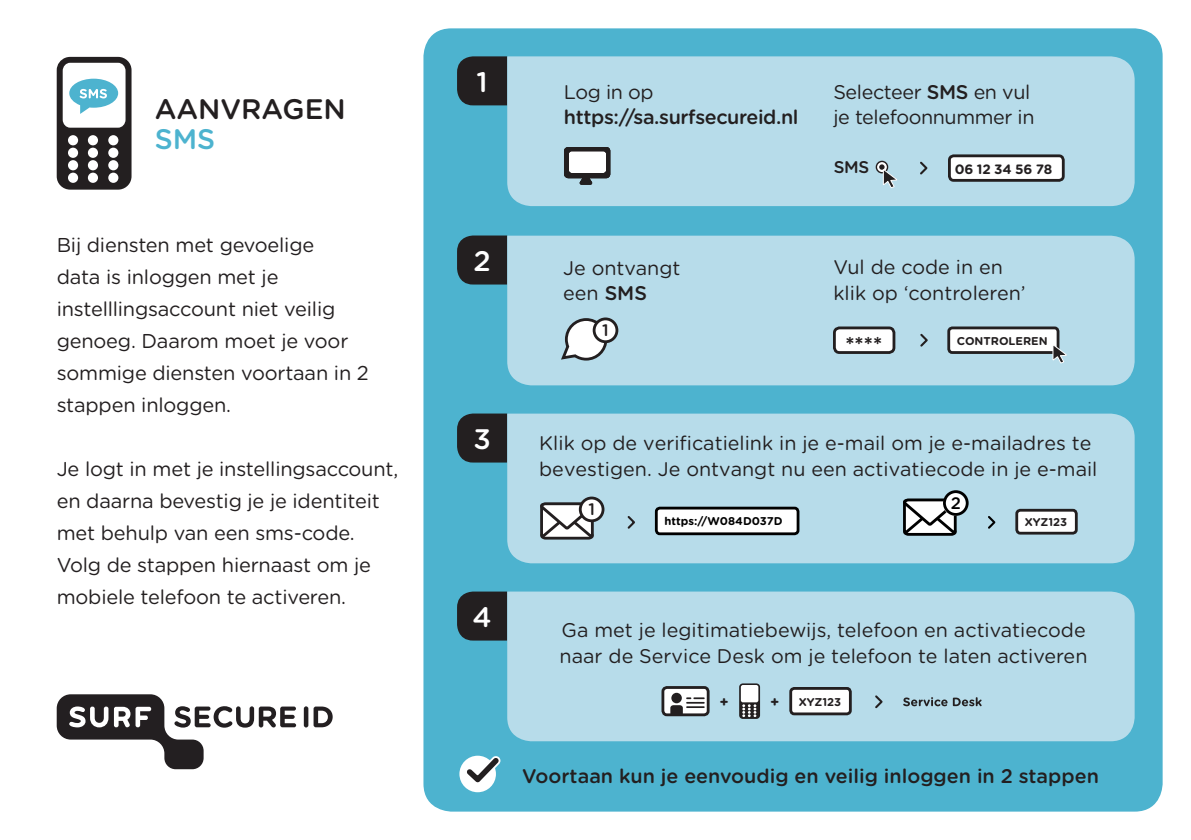
<style>
.page{position:relative;width:1191px;height:840px;background:#fff}
.page>*{position:absolute;margin:0;border:0;box-sizing:border-box;transform-origin:0 0}
._06-PlatteTekst{font:500 28.2px/29.8px "Gotham Rounded";color:#231f20}
.Paragraph_Style_1{font:500 28.2px "Gotham Rounded";color:#fff}
.t1{font:700 21.4px "Gotham Rounded";color:#231f20}
._06-PlatteTekst-2{font:20px/32px "Gotham Rounded";letter-spacing:-.01em;color:#231f20}
.PLAT{font:20px/32px "Gotham Rounded";letter-spacing:-.01em;color:#231f20}
.tekst{font:19.8px/25.4px "Gotham Rounded";color:#231f20}
.Paragraph_Style_1-2{font:500 19.8px "Gotham Rounded";color:#231f20}
.tekst-2{font:19.8px/25.4px "Gotham Rounded";letter-spacing:-.02em;color:#231f20}
.tekst-3{font:500 19.8px "Gotham Rounded";letter-spacing:-.02em;color:#231f20}
.Paragraph_Style_1-3{font:500 16.8px "Gotham Rounded";color:#231f20}
.Paragraph_Style_1-4{font:500 16.6px "Gotham Rounded";color:#231f20}
.t2{font:500 16.6px "Gotham Rounded";color:#000}
.Paragraph_Style_1-5{font:700 14.6px "Gotham Rounded";color:#231f20}
.t3{font:700 13.6px "Gotham Rounded";letter-spacing:-.02em;color:#231f20}
.t4{font:700 11.2px "Gotham Rounded";color:#231f20}
.t5{font:700 11.2px "Gotham Rounded";color:#000}
.s1{color:#4db3cf}
.s2{font-weight:500}
</style>
<div class="page">
<div style="left:423px;top:28px;width:739px;height:783px;background:#4db3cf;border-radius:28px"></div>
<svg style="left:457px;top:235px;width:50px;height:49px"></svg>
<div style="left:507px;top:235px;width:627px;height:150px;background:#b7dcea"></div>
<svg style="left:457px;top:56px;width:50px;height:49px"></svg>
<div style="left:507px;top:56px;width:627px;height:150px;background:#b7dcea"></div>
<div style="left:459px;top:755px;width:37px;height:36px;background:#fff;border-radius:50%"></div>
<svg style="left:463px;top:755px;width:38px;height:30px"></svg>
<svg style="left:457px;top:591px;width:50px;height:49px"></svg>
<div style="left:507px;top:591px;width:627px;height:149px;background:#b7dcea"></div>
<svg style="left:457px;top:413px;width:50px;height:49px"></svg>
<div style="left:507px;top:413px;width:627px;height:150px;background:#b7dcea"></div>
<svg style="left:57px;top:57px;width:74px;height:132px"></svg>
<div style="left:949px;top:156px;width:114px;height:24px;background:#fff;border-radius:4px"></div>
<div style="left:948px;top:154px;width:116px;height:28px;border:3px solid #231f20;border-radius:4px"></div>
<svg style="left:876px;top:161px;width:11px;height:12px"></svg>
<div style="left:875px;top:161px;width:13px;height:12px;border:1px solid #231f20;border-radius:50%"></div>
<svg style="left:879px;top:164px;width:18px;height:26px"></svg>
<svg style="left:918px;top:160px;width:11px;height:16px"></svg>
<svg style="left:559px;top:316px;width:50px;height:46px"></svg>
<div style="left:594px;top:319px;width:23px;height:22px;background:#fff;border-radius:50%"></div>
<div style="left:592px;top:317px;width:26px;height:26px;border:3px solid #231f20;border-radius:50%"></div>
<div style="left:834px;top:328px;width:60px;height:24px;background:#fff;border-radius:5px"></div>
<div style="left:833px;top:326px;width:62px;height:28px;border:3px solid #231f20;border-radius:5px"></div>
<svg style="left:918px;top:331px;width:11px;height:17px"></svg>
<div style="left:948px;top:328px;width:110px;height:24px;background:#fff;border-radius:4px"></div>
<div style="left:947px;top:326px;width:112px;height:28px;border:3px solid #231f20;border-radius:4px"></div>
<svg style="left:1052px;top:344px;width:15px;height:21px"></svg>
<svg style="left:739px;top:683px;width:21px;height:35px"></svg>
<svg style="left:903px;top:696px;width:78px;height:10px"></svg>
<div style="left:663px;top:687px;width:45px;height:27px;background:#fff;border-radius:4px"></div>
<div style="left:661px;top:685px;width:48px;height:30px;border:3px solid #231f20;border-radius:4px"></div>
<svg style="left:671px;top:692px;width:11px;height:11px"></svg>
<svg style="left:670px;top:697px;width:34px;height:17px"></svg>
<svg style="left:873px;top:693px;width:11px;height:16px"></svg>
<div style="left:790px;top:688px;width:60px;height:25px;background:#fff;border-radius:4px"></div>
<div style="left:789px;top:686px;width:62px;height:29px;border:3px solid #231f20;border-radius:4px"></div>
<svg style="left:538px;top:500px;width:58px;height:41px"></svg>
<div style="left:580px;top:497px;width:23px;height:23px;background:#fff;border-radius:50%"></div>
<div style="left:579px;top:496px;width:25px;height:26px;border:3px solid #231f20;border-radius:50%"></div>
<svg style="left:625px;top:513px;width:12px;height:17px"></svg>
<svg style="left:57px;top:694px;width:239px;height:74px"></svg>
<hr style="left:304px;top:706px;width:4px;height:21px;background:#231f21;border-radius:2px">
<svg style="left:313px;top:706px;width:20px;height:20px"></svg>
<div style="left:1016px;top:510px;width:60px;height:23px;background:#fff;border-radius:4px"></div>
<div style="left:1015px;top:508px;width:62px;height:26px;border:3px solid #231f20;border-radius:4px"></div>
<svg style="left:564px;top:147px;width:46px;height:37px"></svg>
<svg style="left:900px;top:496px;width:59px;height:41px"></svg>
<div style="left:943px;top:492px;width:23px;height:23px;background:#fff;border-radius:50%"></div>
<div style="left:943px;top:490px;width:25px;height:25px;border:3px solid #000;border-radius:50%"></div>
<svg style="left:986px;top:513px;width:11px;height:17px"></svg>
<div style="left:656px;top:508px;width:142px;height:25px;background:#fff;border-radius:4px"></div>
<div style="left:655px;top:506px;width:144px;height:29px;border:3px solid #000;border-radius:4px"></div>
<p class="_06-PlatteTekst" style="left:155px;top:93px;width:193px">AANVRAGEN<br><span class="s1">SMS</span></p>
<p class="PLAT" style="left:57px;top:228px;width:314px">Bij diensten met gevoelige<br>data is inloggen met je instelllingsaccount niet veilig genoeg. Daarom moet je voor sommige diensten voortaan in 2 stappen inloggen.</p>
<p class="_06-PlatteTekst-2" style="left:57px;top:452px;width:343px">Je logt in met je instellingsaccount, en daarna bevestig je je identiteit met behulp van een sms-code.<br>Volg de stappen hiernaast om je mobiele telefoon te activeren.</p>
<p class="Paragraph_Style_1" style="left:476px;top:62px;width:13px">1</p>
<p class="Paragraph_Style_1" style="left:473px;top:241px;width:19px">2</p>
<p class="tekst" style="left:564px;top:78px;width:91px">Log in op</p>
<p class="tekst-3" style="left:564px;top:103px;width:236px">https://sa.surfsecureid.nl</p>
<p class="tekst" style="left:563px;top:254px;width:119px">Je ontvangt</p>
<p class="tekst" style="left:563px;top:279px;width:85px">een <span class="s2">SMS</span></p>
<p class="Paragraph_Style_1-4" style="left:602px;top:318px;width:8px">1</p>
<p class="tekst-2" style="left:833px;top:78px;width:203px">Selecteer <span class="s2">SMS</span> en vul je telefoonnummer in</p>
<p class="Paragraph_Style_1-3" style="left:834px;top:155px;width:37px">SMS</p>
<p class="t3" style="left:955px;top:159px;width:99px">06 12 34 56 78</p>
<p class="tekst" style="left:833px;top:254px;width:194px">Vul de code in en klik op ‘controleren’</p>
<p class="t1" style="left:845px;top:328px;width:38px">****</p>
<p class="t4" style="left:957px;top:332px;width:92px">CONTROLEREN</p>
<p class="Paragraph_Style_1" style="left:473px;top:419px;width:19px">3</p>
<p class="Paragraph_Style_1" style="left:472px;top:597px;width:21px">4</p>
<p class="tekst" style="left:539px;top:429px;width:560px">Klik op de verificatielink in je e-mail om je e-mailadres te bevestigen. Je ontvangt nu een activatiecode in je e-mail</p>
<p class="Paragraph_Style_1-4" style="left:588px;top:497px;width:8px">1</p>
<p class="t4" style="left:1025px;top:513px;width:44px">XYZ123</p>
<p class="t2" style="left:950px;top:491px;width:12px">2</p>
<p class="t5" style="left:664px;top:513px;width:120px">https://W084D037D</p>
<p class="tekst" style="left:561px;top:616px;width:526px">Ga met je legitimatiebewijs, telefoon en activatiecode</p>
<p class="tekst" style="left:559px;top:641px;width:529px">naar de Service Desk om je telefoon te laten activeren</p>
<p class="Paragraph_Style_1-5" style="left:719px;top:690px;width:11px">+</p>
<p class="Paragraph_Style_1-5" style="left:770px;top:690px;width:11px">+</p>
<p class="t4" style="left:799px;top:693px;width:44px">XYZ123</p>
<p class="Paragraph_Style_1-2" style="left:522px;top:761px;width:578px">Voortaan kun je eenvoudig en veilig inloggen in 2 stappen</p>
</div>
